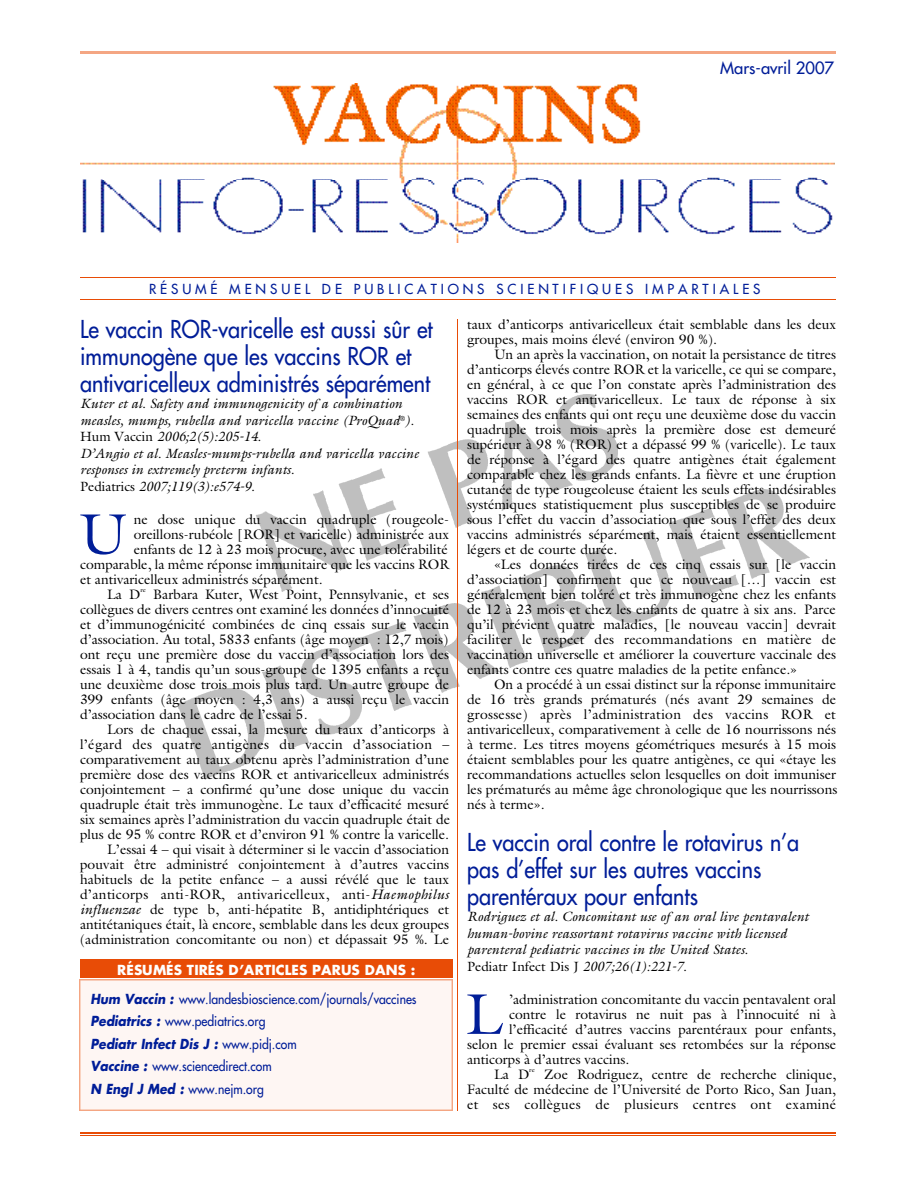
<style>
.page{position:relative;width:918px;height:1188px;background:#fff}
.page>*{position:absolute;margin:0;border:0;box-sizing:border-box;transform-origin:0 0}
.t1{font:57.9px "Galliard";color:#001d98}
.t2{font:24px/27px "Futura";color:#001d98;scale:.9 1}
.t3{font:16.5px "Futura";color:#001d98}
.t4{font:13.8px/15px "Galliard";color:#000;text-align:justify}
.t5{font:italic 13.5px/16.5px "Galliard";color:#000}
.t6{font:13.5px/22.5px "Futura";color:#001d98;scale:.9 1}
.t7{font:13.5px "Futura";letter-spacing:.29em;color:#001d98}
.t8{font:700 13.5px "Futura";letter-spacing:.005em;color:#fff}
.t9{font:6.15px "Galliard";color:#000;scale:1.11 1}
.s1{font-style:normal}
.s2{font-style:italic}
.s3{font-weight:700;font-style:italic}
</style>
<div class="page">
<img style="left:256px;top:490px;width:93px;height:101px">
<img style="left:335px;top:469px;width:75px;height:91px">
<img style="left:428px;top:440px;width:59px;height:88px">
<img style="left:502px;top:420px;width:70px;height:90px">
<img style="left:549px;top:394px;width:68px;height:86px">
<img style="left:177px;top:688px;width:84px;height:92px">
<img style="left:257px;top:666px;width:51px;height:82px">
<img style="left:293px;top:648px;width:68px;height:86px">
<img style="left:336px;top:621px;width:76px;height:89px">
<img style="left:409px;top:604px;width:91px;height:89px">
<img style="left:476px;top:585px;width:51px;height:83px">
<img style="left:512px;top:566px;width:80px;height:89px">
<img style="left:579px;top:529px;width:91px;height:93px">
<img style="left:664px;top:508px;width:75px;height:91px">
<img style="left:719px;top:490px;width:91px;height:89px">
<hr style="left:80px;top:1132px;width:756px;height:2px;background:#e84c06">
<hr style="left:80px;top:1136px;width:756px;height:1px;background:#e84c06">
<hr style="left:80px;top:277px;width:756px;height:1px;background:#e84c06">
<hr style="left:80px;top:299px;width:756px;height:1px;background:#e84c06">
<hr style="left:457px;top:320px;width:1px;height:791px;background:#e84c06">
<img style="left:80px;top:83px;width:755px;height:98px">
<img style="left:82px;top:181px;width:751px;height:61px">
<hr style="left:80px;top:51px;width:756px;height:3px;background:#f4a683">
<div style="left:80px;top:979px;width:373px;height:132px;background:#fef6f3"></div>
<div style="left:80px;top:959px;width:373px;height:19px;background:#e84c06"></div>
<p class="t3" style="left:720px;top:60px;width:115px">Mars-avril 2007</p>
<p class="t7" style="left:149px;top:282px;width:613px">RÉSUMÉ MENSUEL DE PUBLICATIONS SCIENTIFIQUES IMPARTIALES</p>
<h2 class="t2" style="left:80px;top:317px;width:393px">Le vaccin ROR-varicelle est aussi sûr et immunogène que les vaccins ROR et antivaricelleux administrés séparément</h2>
<p class="t5" style="left:80px;top:397px;width:340px">Kuter et al. Safety and immunogenicity of a combination measles, mumps, rubella and varicella vaccine (ProQuad<sup>®</sup>).<br><span class="s1">Hum Vaccin</span> 2006;2(5):205-14.<br>D’Angio et al. Measles-mumps-rubella and varicella vaccine responses in extremely preterm infants.<br><span class="s1">Pediatrics</span> 2007;119(3):e574-9.</p>
<h1 class="t1" style="left:79px;top:512px;width:50px">U</h1>
<p class="t4" style="left:134px;top:513px;width:317px">ne dose unique du vaccin quadruple (rougeole-</p>
<p class="t4" style="left:134px;top:528px;width:317px">oreillons-rubéole [ROR] et varicelle) administrée aux</p>
<p class="t4" style="left:134px;top:543px;width:316px">enfants de 12 à 23 mois procure, avec une tolérabilité</p>
<p class="t4" style="left:80px;top:558px;width:371px">comparable, la même réponse immunitaire que les vaccins ROR</p>
<p class="t4" style="left:80px;top:573px;width:244px">et antivaricelleux administrés séparément.</p>
<p class="t4" style="left:107px;top:588px;width:35px">La D</p>
<p class="t9" style="left:140px;top:588px;width:7px">re</p>
<p class="t4" style="left:80px;top:588px;width:371px;text-indent:73px">Barbara Kuter, West Point, Pennsylvanie, et ses collègues de divers centres ont examiné les données d’innocuité et d’immunogénicité combinées de cinq essais sur le vaccin d’association. Au total, 5833 enfants (âge moyen : 12,7 mois) ont reçu une première dose du vaccin d’association lors des essais 1 à 4, tandis qu’un sous-groupe de 1395 enfants a reçu une deuxième dose trois mois plus tard. Un autre groupe de 399 enfants (âge moyen : 4,3 ans) a aussi reçu le vaccin d’association dans le cadre de l’essai 5.</p>
<p class="t4" style="left:80px;top:723px;width:372px;text-align:right">Lors de chaque essai, la mesure du taux d’anticorps à l’égard des quatre antigènes du vaccin d’association – comparativement au taux obtenu après l’administration d’une première dose des vaccins ROR et antivaricelleux administrés conjointement – a confirmé qu’une dose unique du vaccin quadruple était très immunogène. Le taux d’efficacité mesuré six semaines après l’administration du vaccin quadruple était de plus de 95 % contre ROR et d’environ 91 % contre la varicelle.<br>L’essai 4 – qui visait à déterminer si le vaccin d’association pouvait être administré conjointement à d’autres vaccins habituels de la petite enfance – a aussi révélé que le taux d’anticorps anti-ROR, antivaricelleux, anti-<span class="s2">H a e m o p h i l u s influenzae</span> de type b, anti-hépatite B, antidiphtériques et antitétaniques était, là encore, semblable dans les deux groupes (administration concomitante ou non) et dépassait 95 %. Le</p>
<p class="t8" style="left:117px;top:963px;width:300px">RÉSUMÉS TIRÉS D’ARTICLES PARUS DANS :</p>
<p class="t6" style="left:91px;top:989px;width:364px"><span class="s3">Hum Vaccin :</span> www.landesbioscience.com/journals/vaccines <span class="s3">Pediatrics :</span> www.pediatrics.org<br><span class="s3">Pediatr Infect Dis J :</span> www.pidj.com<br><span class="s3">Vaccine :</span> www.sciencedirect.com<br><span class="s3">N Engl J Med :</span> www.nejm.org</p>
<p class="t4" style="left:467px;top:318px;width:371px">taux d’anticorps antivaricelleux était semblable dans les deux groupes, mais moins élevé (environ 90 %).</p>
<p class="t4" style="left:467px;top:348px;width:371px;text-indent:27px">Un an après la vaccination, on notait la persistance de titres d’anticorps élevés contre ROR et la varicelle, ce qui se compare, en général, à ce que l’on constate après l’administration des vaccins ROR et antivaricelleux. Le taux de réponse à six semaines des enfants qui ont reçu une deuxième dose du vaccin quadruple trois mois après la première dose est demeuré supérieur à 98 % (ROR) et a dépassé 99 % (varicelle). Le taux de réponse à l’égard des quatre antigènes était également comparable chez les grands enfants. La fièvre et une éruption cutanée de type rougeoleuse étaient les seuls effets indésirables systémiques statistiquement plus susceptibles de se produire sous l’effet du vaccin d’association que sous l’effet des deux vaccins administrés séparément, mais étaient essentiellement légers et de courte durée.</p>
<p class="t4" style="left:467px;top:558px;width:371px;text-indent:27px">«Les données tirées de ces cinq essais sur [le vaccin d’association] confirment que ce nouveau […] vaccin est généralement bien toléré et très immunogène chez les enfants de 12 à 23 mois et chez les enfants de quatre à six ans. Parce qu’il prévient quatre maladies, [le nouveau vaccin] devrait faciliter le respect des recommandations en matière de vaccination universelle et améliorer la couverture vaccinale des enfants contre ces quatre maladies de la petite enfance.»</p>
<p class="t4" style="left:467px;top:678px;width:372px;text-indent:27px">On a procédé à un essai distinct sur la réponse immunitaire de 16 très grands prématurés (nés avant 29 semaines de grossesse) après l’administration des vaccins ROR et antivaricelleux, comparativement à celle de 16 nourrissons nés à terme. Les titres moyens géométriques mesurés à 15 mois étaient semblables pour les quatre antigènes, ce qui «étaye les recommandations actuelles selon lesquelles on doit immuniser les prématurés au même âge chronologique que les nourrissons nés à terme».</p>
<h2 class="t2" style="left:467px;top:830px;width:371px">Le vaccin oral contre le rotavirus n’a pas d’effet sur les autres vaccins parentéraux pour enfants</h2>
<p class="t5" style="left:467px;top:910px;width:343px">Rodriguez et al. Concomitant use of an oral live pentavalent human-bovine reassortant rotavirus vaccine with licensed parenteral pediatric vaccines in the United States.<br><span class="s1">Pediatr Infect Dis J</span> 2007;26(1):221-7.</p>
<h1 class="t1" style="left:466px;top:992px;width:39px">L</h1>
<p class="t4" style="left:509px;top:993px;width:329px">’administration concomitante du vaccin pentavalent oral</p>
<p class="t4" style="left:509px;top:1008px;width:329px">contre le rotavirus ne nuit pas à l’innocuité ni à</p>
<p class="t4" style="left:509px;top:1023px;width:329px">l’efficacité d’autres vaccins parentéraux pour enfants,</p>
<p class="t4" style="left:467px;top:1038px;width:371px">selon le premier essai évaluant ses retombées sur la réponse</p>
<p class="t4" style="left:467px;top:1053px;width:164px">anticorps à d’autres vaccins.</p>
<p class="t4" style="left:494px;top:1068px;width:37px">La D</p>
<p class="t9" style="left:529px;top:1068px;width:7px">re</p>
<p class="t4" style="left:467px;top:1068px;width:371px;text-indent:77px">Zoe Rodriguez, centre de recherche clinique, Faculté de médecine de l’Université de Porto Rico, San Juan, et ses collègues de plusieurs centres ont examiné</p>
</div>
